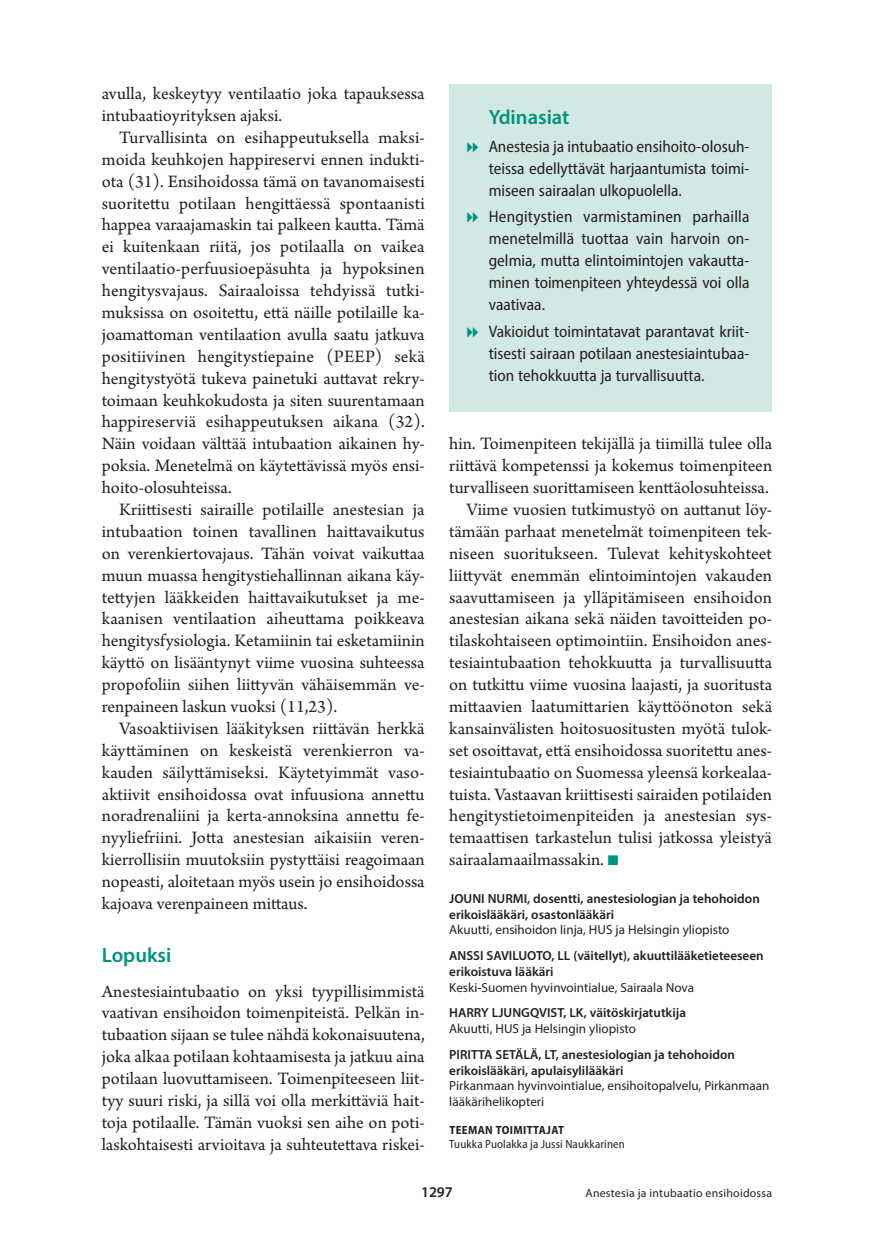
<style>
.page{position:relative;width:874px;height:1241px;background:#fff}
.page>*{position:absolute;margin:0;border:0;box-sizing:border-box;transform-origin:0 0}
.ydinasiat_otsikko_tu{font:600 20.65px "Myriad Pro";color:#00937d}
.v1_teema{font:600 20.65px "Myriad Pro";color:#00937d}
.l_ei_sis{font:18.38px/21.9px "Arno Pro";color:#231f20;text-align:justify}
.t1{font:semi-condensed 16.62px/21.9px "Myriad Pro";color:#231f20;text-align:justify}
.t2{font:600 14.88px "Myriad Pro";color:#231f20}
.ko{font:600 13.12px/15.8px "Myriad Pro";color:#231f20}
.ko-2{font:13.12px/15.8px "Myriad Pro";color:#231f20}
.Ala{font:11.9px "Myriad Pro";letter-spacing:.02em;color:#231f20}
.Sidonnaisuudet_txt{font:semi-condensed 11.9px "Myriad Pro";letter-spacing:.01em;color:#231f20}
.Sidonnaisuudet_ots{font:700 semi-condensed 11.9px "Myriad Pro";letter-spacing:.03em;color:#231f20}
.s1{color:#00937d}
</style>
<div class="page">
<div style="left:448px;top:85px;width:323px;height:327px;background:#d2e8e4"></div>
<p class="l_ei_sis" style="left:102px;top:84px;width:324px">avulla, keskeytyy ventilaatio joka tapauksessa intubaatioyrityksen ajaksi.</p>
<p class="l_ei_sis" style="left:102px;top:127px;width:324px;text-indent:17px">Turvallisinta on esihappeutuksella maksi&shy;moida keuhkojen happireservi ennen indukti&shy;ota (31). Ensihoidossa tämä on tavanomaisesti suoritettu potilaan hengittäessä spontaanisti happea varaajamaskin tai palkeen kautta. Tämä ei kuitenkaan riitä, jos potilaalla on vaikea ventilaatio-perfuusioepäsuhta ja hypoksinen hengitysvajaus. Sairaaloissa tehdyissä tutki&shy;muksissa on osoitettu, että näille potilaille ka&shy;joamattoman ventilaation avulla saatu jatkuva positiivinen hengitystiepaine (PEEP) sekä hengitystyötä tukeva painetuki auttavat rekry&shy;toimaan keuhkokudosta ja siten suurentamaan happireserviä esihappeutuksen aikana (32).<br>Näin voidaan välttää intubaation aikainen hy&shy;poksia. Menetelmä on käytettävissä myös ensi&shy;hoito-olosuhteissa.</p>
<p class="l_ei_sis" style="left:102px;top:499px;width:324px;text-indent:17px">Kriittisesti sairaille potilaille anestesian ja intubaation toinen tavallinen haittavaikutus on verenkiertovajaus. Tähän voivat vaikuttaa muun muassa hengitystiehallinnan aikana käy&shy;tettyjen lääkkeiden haittavaikutukset ja me&shy;kaanisen ventilaation aiheuttama poikkeava hengitysfysiologia. Ketamiinin tai esketamiinin käyttö on lisääntynyt viime vuosina suhteessa propofoliin siihen liittyvän vähäisemmän ve&shy;renpaineen laskun vuoksi (11,23).</p>
<p class="l_ei_sis" style="left:102px;top:718px;width:324px;text-indent:17px">Vasoaktiivisen lääkityksen riittävän herkkä käyttäminen on keskeistä verenkierron va&shy;kauden säilyttämiseksi. Käytetyimmät vaso&shy;aktiivit ensihoidossa ovat infuusiona annettu noradrenaliini ja kerta-annoksina annettu fe&shy;nyyliefriini. Jotta anestesian aikaisiin veren&shy;kierrollisiin muutoksiin pystyttäisi reagoimaan nopeasti, aloitetaan myös usein jo ensihoidossa kajoava verenpaineen mittaus.</p>
<p class="v1_teema" style="left:102px;top:941px;width:71px">Lopuksi</p>
<p class="l_ei_sis" style="left:102px;top:980px;width:324px">Anestesiaintubaatio on yksi tyypillisimmistä vaativan ensihoidon toimenpiteistä. Pelkän in&shy;tubaation sijaan se tulee nähdä kokonaisuutena, joka alkaa potilaan kohtaamisesta ja jatkuu aina potilaan luovuttamiseen. Toimenpiteeseen liit&shy;tyy suuri riski, ja sillä voi olla merkittäviä hait&shy;toja potilaalle. Tämän vuoksi sen aihe on poti&shy;laskohtaisesti arvioitava ja suhteutettava riskei-</p>
<p class="ydinasiat_otsikko_tu" style="left:488px;top:104px;width:82px">Ydinasiat</p>
<p class="t1" style="left:488px;top:135px;width:262px">Anestesia ja intubaatio ensihoito-olosuh&shy;teissa edellyttävät harjaantumista toimi&shy;miseen sairaalan ulkopuolella.</p>
<p class="t1" style="left:488px;top:206px;width:262px">Hengitystien varmistaminen parhailla menetelmillä tuottaa vain harvoin on&shy;gelmia, mutta elintoimintojen vakautta&shy;minen toimenpiteen yhteydessä voi olla vaativaa.</p>
<p class="t1" style="left:488px;top:320px;width:262px">Vakioidut toimintatavat parantavat kriit&shy;tisesti sairaan potilaan anestesiaintubaa&shy;tion tehokkuutta ja turvallisuutta.</p>
<p class="l_ei_sis" style="left:449px;top:434px;width:324px">hin. Toimenpiteen tekijällä ja tiimillä tulee olla riittävä kompetenssi ja kokemus toimenpiteen turvalliseen suorittamiseen kenttäolosuhteissa.</p>
<p class="l_ei_sis" style="left:449px;top:499px;width:324px;text-indent:17px">Viime vuosien tutkimustyö on auttanut löy&shy;tämään parhaat menetelmät toimenpiteen tek&shy;niseen suoritukseen. Tulevat kehityskohteet liittyvät enemmän elintoimintojen vakauden saavuttamiseen ja ylläpitämiseen ensihoidon anestesian aikana sekä näiden tavoitteiden po&shy;tilaskohtaiseen optimointiin. Ensihoidon anes&shy;tesiaintubaation tehokkuutta ja turvallisuutta on tutkittu viime vuosina laajasti, ja suoritusta mittaavien laatumittarien käyttöönoton sekä kansainvälisten hoitosuositusten myötä tulok&shy;set osoittavat, että ensihoidossa suoritettu anes&shy;tesiaintubaatio on Suomessa yleensä korkealaa&shy;tuista. Vastaavan kriittisesti sairaiden potilaiden hengitystietoimenpiteiden ja anestesian sys&shy;temaattisen tarkastelun tulisi jatkossa yleistyä sairaalamaailmassakin. <span class="s1">■</span></p>
<p class="ko" style="left:449px;top:890px;width:312px">JOUNI NURMI, dosentti, anestesiologian ja tehohoidon erikoislääkäri, osastonlääkäri</p>
<p class="ko-2" style="left:449px;top:921px;width:281px">Akuutti, ensihoidon linja, HUS ja Helsingin yliopisto</p>
<p class="ko" style="left:449px;top:947px;width:316px">ANSSI SAVILUOTO, LL (väitellyt), akuuttilääketieteeseen erikoistuva lääkäri</p>
<p class="ko-2" style="left:449px;top:978px;width:246px">Keski-Suomen hyvinvointialue, Sairaala Nova</p>
<p class="ko" style="left:449px;top:1004px;width:238px">HARRY LJUNGQVIST, LK, väitöskirjatutkija</p>
<p class="ko-2" style="left:449px;top:1020px;width:188px">Akuutti, HUS ja Helsingin yliopisto</p>
<p class="ko" style="left:449px;top:1045px;width:287px">PIRITTA SETÄLÄ, LT, anestesiologian ja tehohoidon erikoislääkäri, apulaisylilääkäri</p>
<p class="ko-2" style="left:449px;top:1077px;width:321px">Pirkanmaan hyvinvointialue, ensihoitopalvelu, Pirkanmaan lääkärihelikopteri</p>
<p class="Sidonnaisuudet_ots" style="left:449px;top:1122px;width:116px">TEEMAN TOIMITTAJAT</p>
<p class="Sidonnaisuudet_txt" style="left:449px;top:1136px;width:177px">Tuukka Puolakka ja Jussi Naukkarinen</p>
<p class="t2" style="left:421px;top:1182px;width:33px">1297</p>
<p class="Ala" style="left:585px;top:1185px;width:188px">Anestesia ja intubaatio ensihoidossa</p>
</div>
